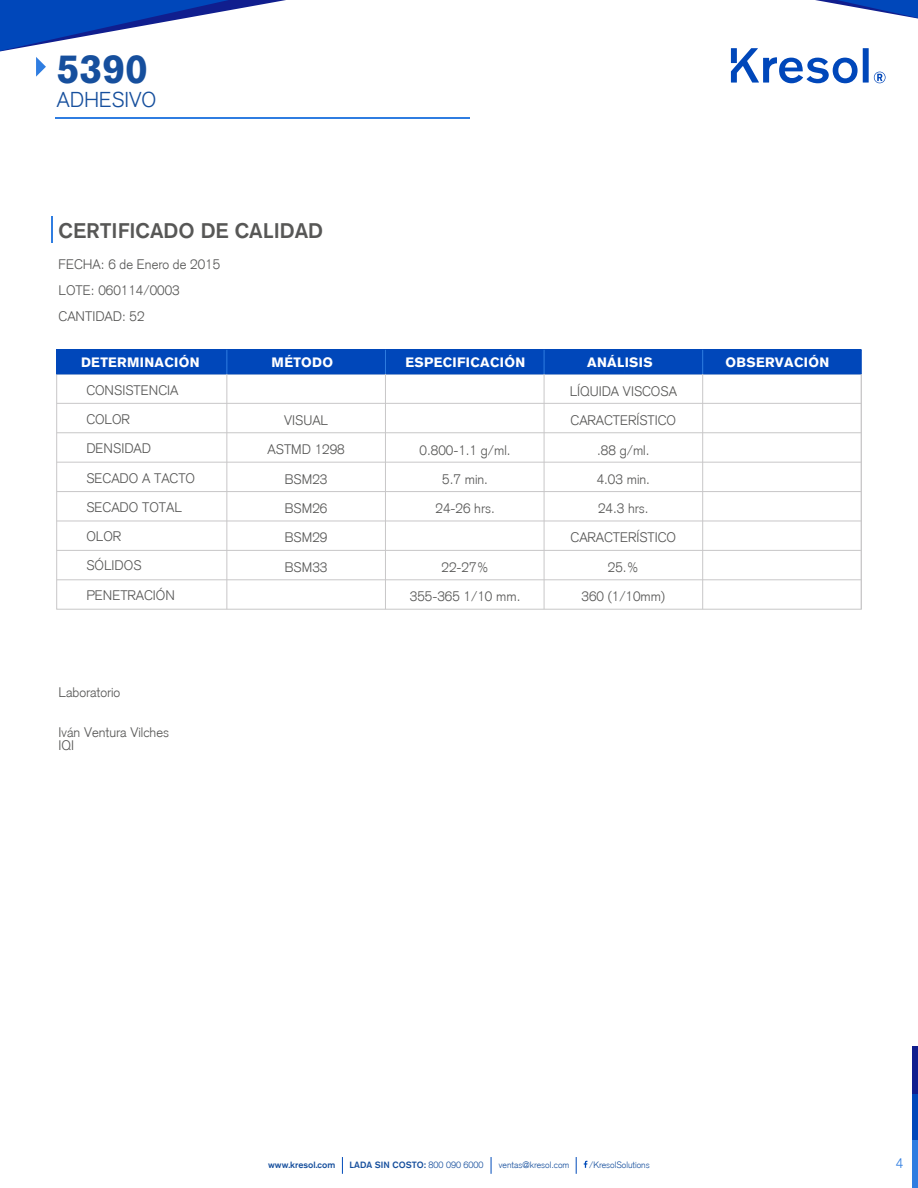
<style>
.page{position:relative;width:918px;height:1188px;background:#fff}
.page>*{position:absolute;margin:0;border:0;box-sizing:border-box;transform-origin:0 0}
.t1{font:700 40.5px "Akzidenz Grotesk BQ";color:#164f9d}
.t2{font:500 21px "Akzidenz Grotesk BQ";color:#575756}
.t3{font:300 21px "Akzidenz Grotesk";color:#164f9d}
.t4{font:300 13.5px/29.2px "Akzidenz Grotesk";color:#575756;text-align:center}
.t5{font:700 13.5px "Akzidenz Grotesk BQ";letter-spacing:.025em;color:#fff}
.t6{font:300 13.5px "Akzidenz Grotesk";color:#2f7de1}
.t7{font:500 9px "Akzidenz Grotesk BQ";color:#164f9d}
.t8{font:300 9px "Akzidenz Grotesk";color:#164f9d}
.s1{font-family:"Akzidenz Grotesk";font-weight:300}
</style>
<div class="page">
<svg style="left:0;top:0;width:286px;height:51px"></svg>
<svg style="left:815px;top:0;width:103px;height:19px"></svg>
<div style="left:912px;top:1094px;width:6px;height:47px;background:#0047ba"></div>
<div style="left:912px;top:1141px;width:6px;height:47px;background:#2f7de1"></div>
<div style="left:912px;top:1047px;width:6px;height:47px;background:#101e8e"></div>
<svg style="left:584px;top:1161px;width:3px;height:7px"></svg>
<svg style="left:576px;top:1157px;width:1px;height:17px"></svg>
<svg style="left:491px;top:1157px;width:1px;height:17px"></svg>
<svg style="left:342px;top:1157px;width:1px;height:17px"></svg>
<div style="left:56px;top:374px;width:806px;height:236px;border:1px solid #c8c7c8"></div>
<hr style="left:57px;top:432px;width:804px;height:1px;background:#c8c7c8">
<hr style="left:57px;top:462px;width:804px;height:1px;background:#c8c7c8">
<div style="left:57px;top:350px;width:804px;height:24px;background:#0047ba"></div>
<div style="left:56px;top:349px;width:806px;height:25px;border:1px solid #0047ba"></div>
<hr style="left:57px;top:403px;width:804px;height:1px;background:#c8c7c8">
<hr style="left:57px;top:491px;width:804px;height:1px;background:#c8c7c8">
<hr style="left:57px;top:521px;width:804px;height:1px;background:#c8c7c8">
<hr style="left:57px;top:550px;width:804px;height:1px;background:#c8c7c8">
<hr style="left:57px;top:579px;width:804px;height:1px;background:#c8c7c8">
<hr style="left:226px;top:374px;width:1px;height:235px;background:#c8c7c8">
<hr style="left:385px;top:374px;width:1px;height:235px;background:#c8c7c8">
<hr style="left:544px;top:374px;width:1px;height:235px;background:#c8c7c8">
<hr style="left:702px;top:374px;width:1px;height:235px;background:#c8c7c8">
<svg style="left:226px;top:350px;width:1px;height:24px"></svg>
<svg style="left:544px;top:350px;width:1px;height:24px"></svg>
<svg style="left:702px;top:350px;width:1px;height:24px"></svg>
<hr style="left:861px;top:374px;width:1px;height:235px;background:#c8c7c8">
<svg style="left:385px;top:350px;width:4px;height:24px"></svg>
<hr style="left:51px;top:216px;width:2px;height:27px;background:#2f7de1">
<svg style="left:36px;top:57px;width:10px;height:20px"></svg>
<hr style="left:55px;top:117px;width:415px;height:2px;background:#2f7de1">
<svg style="left:874px;top:72px;width:12px;height:11px"></svg>
<div style="left:863px;top:48px;width:6px;height:35px;background:#0047ba"></div>
<svg style="left:731px;top:48px;width:127px;height:35px"></svg>
<h1 class="t1" style="left:57px;top:45px;width:93px">5390</h1>
<h2 class="t3" style="left:57px;top:87px;width:101px">ADHESIVO</h2>
<h2 class="t2" style="left:59px;top:217px;width:266px">CERTIFICADO DE CALIDAD</h2>
<p class="t4" style="left:59px;top:251px;width:163px;line-height:26.4px;text-align:left">FECHA: 6 de Enero de 2015<br>LOTE: 060114/0003<br>CANTIDAD: 52</p>
<p class="t5" style="left:81px;top:354px;width:120px">DETERMINACIÓN</p>
<p class="t5" style="left:272px;top:354px;width:63px">MÉTODO</p>
<p class="t5" style="left:405px;top:354px;width:121px">ESPECIFICACIÓN</p>
<p class="t5" style="left:587px;top:354px;width:67px">ANÁLISIS</p>
<p class="t5" style="left:726px;top:354px;width:105px">OBSERVACIÓN</p>
<p class="t4" style="left:86px;top:376px;width:110px;text-align:left">CONSISTENCIA<br>COLOR<br>DENSIDAD<br>SECADO A TACTO<br>SECADO TOTAL<br>OLOR<br>SÓLIDOS<br>PENETRACIÓN</p>
<p class="t4" style="left:570px;top:377px;width:109px">LÍQUIDA VISCOSA<br>CARACTERÍSTICO .88 g/ml.<br>4.03 min.<br>24.3 hrs.<br>CARACTERÍSTICO<br>25.%<br>360 (1/10mm)</p>
<p class="t4" style="left:268px;top:406px;width:79px">VISUAL<br>ASTMD 1298<br>BSM23<br>BSM26<br>BSM29<br>BSM33</p>
<p class="t4" style="left:420px;top:435px;width:93px">0.800-1.1 g/ml.<br>5.7 min.<br>24-26 hrs.</p>
<p class="t4" style="left:410px;top:552px;width:112px">22-27%<br>355-365 1/10 mm.</p>
<p class="t4" style="left:59px;top:678px;width:63px">Laboratorio</p>
<p class="t4" style="left:59px;top:726px;width:112px;line-height:13.2px;text-align:left">Iván Ventura Vilches<br>IQI</p>
<p class="t7" style="left:268px;top:1160px;width:69px">www.kresol.com</p>
<p class="t7" style="left:350px;top:1160px;width:136px">LADA SIN COSTO: <span class="s1">800 090 6000</span></p>
<p class="t8" style="left:499px;top:1160px;width:72px">ventas@kresol.com</p>
<p class="t8" style="left:589px;top:1160px;width:62px">/KresolSolutions</p>
<p class="t6" style="left:896px;top:1156px;width:9px">4</p>
</div>
